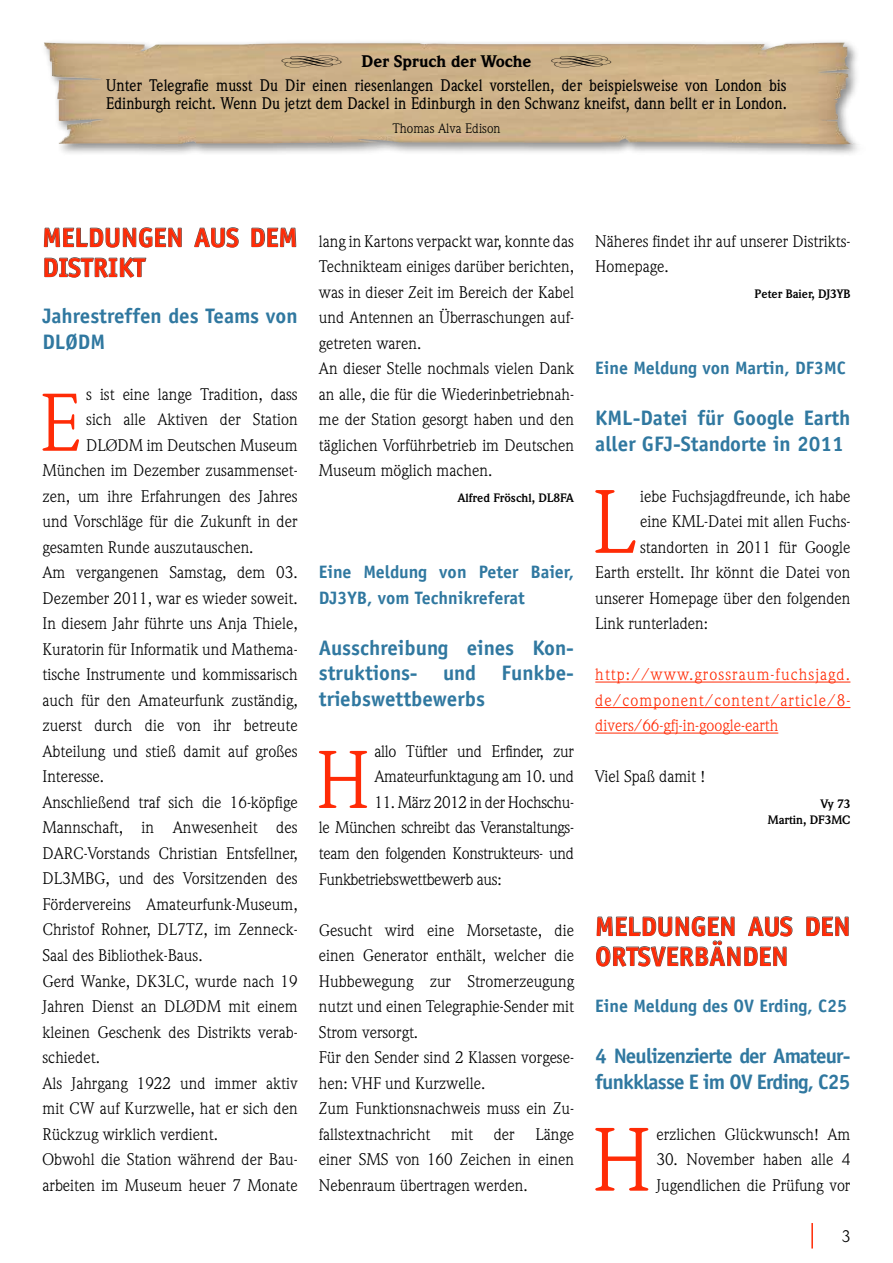
<style>
.page{position:relative;width:893px;height:1263px;background:#fff}
.page>*{position:absolute;margin:0;border:0;box-sizing:border-box;transform-origin:0 0}
.t1{font:88.2px "Weidemann LT";color:#ff2b06}
.t2{font:80.1px "Weidemann LT";color:#ff2b06}
.t3{font:700 27px/30px "Officina Sans LT";color:#ff2b06}
.t4{font:700 21px/25.5px "Officina Sans LT";color:#3078a0}
.t5{font:700 21px/25.5px "Officina Sans LT";letter-spacing:-.04em;color:#3078a0}
.t6{font:700 18px/25.5px "Officina Sans LT";color:#3078a0}
.t7{font:16.5px/25.5px "Weidemann LT";color:#000}
.t8{font:500 16.5px/24px "Weidemann LT";color:#000;text-align:center;scale:.9 1}
.t9{font:16.5px/25.5px "Weidemann LT";letter-spacing:.06em;color:#ff2b06;text-align:justify}
.t10{font:16.5px/25.5px "Weidemann LT";letter-spacing:-.02em;color:#000}
.t11{font:13.5px "Weidemann LT";color:#000}
.t12{font:700 12px/16.5px "Weidemann LT";color:#000;text-align:right}
.s1{font-family:"Type Embellishments One Plain";font-weight:400}
.s2{font-weight:900}
</style>
<div class="page">
<div style="left:41px;top:39px;width:830px;height:118px;background:#000;opacity:.6"></div>
<img style="left:44px;top:43px;width:818px;height:102px">
<hr style="left:811px;top:1223px;width:2px;height:25px;background:#ff2b06">
<svg style="left:194px;top:227px;width:45px;height:21px"></svg>
<svg style="left:251px;top:227px;width:45px;height:21px"></svg>
<svg style="left:44px;top:227px;width:138px;height:51px"></svg>
<hr style="left:595px;top:682px;width:255px;height:1px;background:#ff2b06">
<hr style="left:595px;top:707px;width:255px;height:1px;background:#ff2b06">
<hr style="left:595px;top:733px;width:183px;height:1px;background:#ff2b06">
<svg style="left:806px;top:916px;width:43px;height:20px"></svg>
<svg style="left:596px;top:916px;width:196px;height:51px"></svg>
<p class="t8" style="left:106px;top:49px;width:757px"><span class="s1">5</span> <span class="s2">Der Spruch der Woche</span> <span class="s1">5<br></span>Unter Telegrafie musst Du Dir einen riesenlangen Dackel vorstellen, der beispielsweise von London bis</p>
<p class="t8" style="left:106px;top:91px;width:758px">Edinburgh reicht. Wenn Du jetzt dem Dackel in Edinburgh in den Schwanz kneifst, dann bellt er in London.</p>
<p class="t11" style="left:392px;top:120px;width:110px">Thomas Alva Edison</p>
<h3 class="t3" style="left:43px;top:222px;width:257px">MELDUNGEN AUS DEM<br>DISTRIKT</h3>
<p class="t4" style="left:43px;top:303px;width:257px">Jahrestreffen des Teams von<br>DLØDM</p>
<h2 class="t2" style="left:39px;top:376px;width:45px">E</h2>
<p class="t7" style="left:86px;top:381px;width:213px">s ist eine lange Tradition, dass</p>
<p class="t7" style="left:86px;top:407px;width:213px">sich alle Aktiven der Station</p>
<p class="t7" style="left:86px;top:432px;width:213px">DLØDM im Deutschen Museum</p>
<p class="t7" style="left:43px;top:458px;width:257px">München im Dezember zusammenset-</p>
<p class="t7" style="left:43px;top:483px;width:257px">zen, um ihre Erfahrungen des Jahres</p>
<p class="t7" style="left:43px;top:509px;width:257px">und Vorschläge für die Zukunft in der</p>
<p class="t7" style="left:43px;top:534px;width:213px">gesamten Runde auszutauschen.</p>
<p class="t7" style="left:43px;top:560px;width:257px">Am vergangenen Samstag, dem 03.</p>
<p class="t7" style="left:43px;top:585px;width:257px">Dezember 2011, war es wieder soweit.</p>
<p class="t7" style="left:43px;top:611px;width:257px">In diesem Jahr führte uns Anja Thiele,</p>
<p class="t7" style="left:43px;top:636px;width:257px">Kuratorin für Informatik und Mathema-</p>
<p class="t7" style="left:43px;top:662px;width:257px">tische Instrumente und kommissarisch</p>
<p class="t7" style="left:43px;top:687px;width:257px">auch für den Amateurfunk zuständig,</p>
<p class="t7" style="left:43px;top:713px;width:257px">zuerst durch die von ihr betreute</p>
<p class="t7" style="left:43px;top:738px;width:257px">Abteilung und stieß damit auf großes</p>
<p class="t7" style="left:43px;top:764px;width:63px">Interesse.</p>
<p class="t7" style="left:43px;top:789px;width:257px">Anschließend traf sich die 16-köpfige</p>
<p class="t7" style="left:43px;top:815px;width:257px">Mannschaft, in Anwesenheit des</p>
<p class="t7" style="left:43px;top:840px;width:257px">DARC-Vorstands Christian Entsfellner,</p>
<p class="t7" style="left:43px;top:866px;width:257px">DL3MBG, und des Vorsitzenden des</p>
<p class="t7" style="left:43px;top:891px;width:257px">Fördervereins Amateurfunk-Museum,</p>
<p class="t7" style="left:43px;top:917px;width:257px">Christof Rohner, DL7TZ, im Zenneck-</p>
<p class="t7" style="left:43px;top:942px;width:162px">Saal des Bibliothek-Baus.</p>
<p class="t7" style="left:43px;top:968px;width:257px">Gerd Wanke, DK3LC, wurde nach 19</p>
<p class="t7" style="left:43px;top:993px;width:257px">Jahren Dienst an DLØDM mit einem</p>
<p class="t7" style="left:43px;top:1019px;width:257px">kleinen Geschenk des Distrikts verab-</p>
<p class="t7" style="left:43px;top:1044px;width:59px">schiedet.</p>
<p class="t7" style="left:43px;top:1070px;width:257px">Als Jahrgang 1922 und immer aktiv</p>
<p class="t7" style="left:43px;top:1095px;width:257px">mit CW auf Kurzwelle, hat er sich den</p>
<p class="t7" style="left:43px;top:1121px;width:177px">Rückzug wirklich verdient.</p>
<p class="t7" style="left:43px;top:1146px;width:257px">Obwohl die Station während der Bau-</p>
<p class="t7" style="left:43px;top:1172px;width:257px">arbeiten im Museum heuer 7 Monate</p>
<p class="t7" style="left:319px;top:228px;width:257px">lang in Kartons verpackt war, konnte das Technikteam einiges darüber berichten, was in dieser Zeit im Bereich der Kabel und Antennen an Überraschungen auf&shy;getreten waren.<br>An dieser Stelle nochmals vielen Dank an alle, die für die Wiederinbetriebnah&shy;me der Station gesorgt haben und den täglichen Vorführbetrieb im Deutschen Museum möglich machen.</p>
<p class="t12" style="left:457px;top:490px;width:118px">Alfred Fröschl, DL8FA</p>
<p class="t6" style="left:319px;top:559px;width:257px">Eine Meldung von Peter Baier,<br>DJ3YB, vom Technikreferat</p>
<p class="t4" style="left:319px;top:635px;width:257px;text-align:justify">Ausschreibung eines Kon&shy;struktions- und Funkbe&shy;triebswettbewerbs</p>
<h2 class="t2" style="left:316px;top:733px;width:56px">H</h2>
<p class="t10" style="left:374px;top:738px;width:201px">allo Tüftler und Erfinder, zur<br>Amateurfunktagung am 10. und</p>
<p class="t7" style="left:319px;top:789px;width:257px;text-align:justify;text-indent:56px">11. März 2012 in der Hochschu&shy;le München schreibt das Veranstaltungs&shy;team den folgenden Konstrukteurs- und Funkbetriebswettbewerb aus:</p>
<p class="t7" style="left:319px;top:917px;width:257px">Gesucht wird eine Morsetaste, die einen Generator enthält, welcher die<br>Hubbewegung zur Stromerzeugung nutzt und einen Telegraphie-Sender mit<br>Strom versorgt.<br>Für den Sender sind 2 Klassen vorgese&shy;hen: VHF und Kurzwelle.<br>Zum Funktionsnachweis muss ein Zu&shy;fallstextnachricht</p>
<p class="t7" style="left:319px;top:1121px;width:257px;text-align:justify;text-indent:217px">Länge einer SMS von 160 Zeichen in einen Nebenraum übertragen werden.</p>
<p class="t7" style="left:451px;top:1121px;width:23px">mit</p>
<p class="t7" style="left:494px;top:1121px;width:23px">der</p>
<p class="t7" style="left:595px;top:228px;width:257px">Näheres findet ihr auf unserer Distrikts-<br>Homepage.</p>
<p class="t12" style="left:755px;top:285px;width:97px">Peter Baier, DJ3YB</p>
<p class="t6" style="left:595px;top:355px;width:252px">Eine Meldung von Martin, DF3MC</p>
<p class="t4" style="left:595px;top:405px;width:257px">KML-Datei für Google Earth aller GFJ-Standorte in 2011</p>
<h1 class="t1" style="left:592px;top:470px;width:46px">L</h1>
<p class="t7" style="left:640px;top:483px;width:212px">iebe Fuchsjagdfreunde, ich habe</p>
<p class="t7" style="left:640px;top:509px;width:212px">eine KML-Datei mit allen Fuchs-</p>
<p class="t7" style="left:640px;top:534px;width:212px">standorten in 2011 für Google</p>
<p class="t7" style="left:595px;top:560px;width:257px">Earth erstellt. Ihr könnt die Datei von</p>
<p class="t7" style="left:595px;top:585px;width:257px">unserer Homepage über den folgenden</p>
<p class="t7" style="left:595px;top:611px;width:114px">Link runterladen:</p>
<p class="t9" style="left:595px;top:662px;width:257px">http://www.grossraum-fuchsjagd. de/component/content/article/8- divers/66-gfj-in-google-earth</p>
<p class="t7" style="left:595px;top:764px;width:112px">Viel Spaß damit !</p>
<p class="t12" style="left:768px;top:796px;width:84px">Vy 73<br>Martin, DF3MC</p>
<h3 class="t3" style="left:595px;top:911px;width:257px">MELDUNGEN AUS DEN<br>ORTSVERBÄNDEN</h3>
<p class="t6" style="left:595px;top:993px;width:253px">Eine Meldung des OV Erding, C25</p>
<p class="t5" style="left:595px;top:1043px;width:257px">4 Neulizenzierte der Amateur&shy;funkklasse E im OV Erding, C25</p>
<h1 class="t1" style="left:592px;top:1108px;width:62px">H</h1>
<p class="t7" style="left:656px;top:1121px;width:196px">erzlichen Glückwunsch! Am</p>
<p class="t7" style="left:656px;top:1146px;width:196px">30. November haben alle 4<br>Jugendlichen die Prüfung vor</p>
<p class="t7" style="left:842px;top:1223px;width:10px">3</p>
</div>
